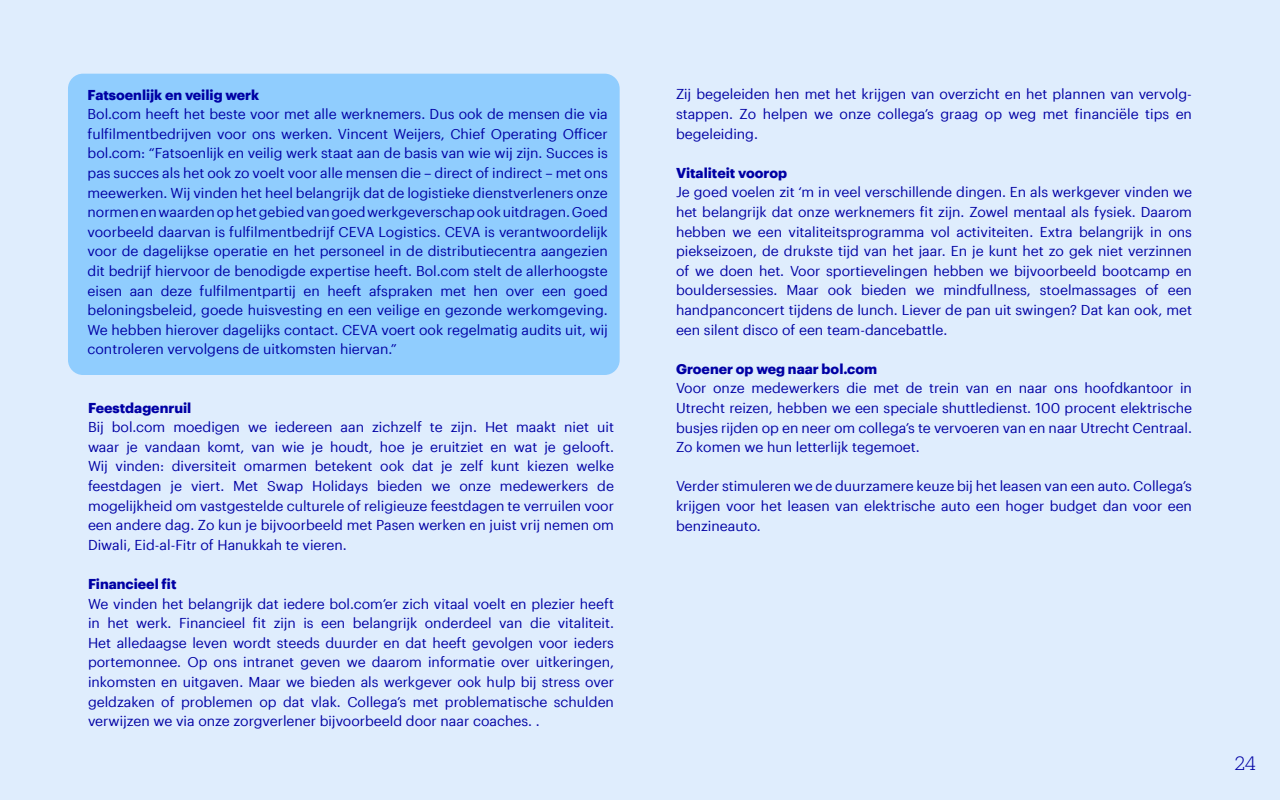
<style>
.page{position:relative;width:1280px;height:800px;background:#dfedfd}
.page>*{position:absolute;margin:0;border:0;box-sizing:border-box;transform-origin:0 0}
.t1{font:300 19px "Produkt";color:#0000a4}
.t2{font:14px/19.6px "Graphik";color:#0000a4;text-align:justify}
.t3{font:700 14px "Graphik";color:#0000a4}
</style>
<div class="page">
<div style="left:68px;top:74px;width:552px;height:301px;background:#90cdfe;border-radius:15px"></div>
<p class="t3" style="left:88px;top:84px;width:173px">Fatsoenlijk en veilig werk</p>
<p class="t2" style="left:88px;top:103px;width:522px">Bol.com heeft het beste voor met alle werknemers. Dus ook de mensen die via fulfilmentbedrijven voor ons werken. Vincent Weijers, Chief Operating Officer bol.com: “Fatsoenlijk en veilig werk staat aan de basis van wie wij zijn. Succes is pas succes als het ook zo voelt voor alle mensen die – direct of indirect – met ons meewerken. Wij vinden het heel belangrijk dat de logistieke dienstverleners onze normen en waarden op het gebied van goed werkgeverschap ook uitdragen. Goed voorbeeld daarvan is fulfilmentbedrijf CEVA Logistics. CEVA is verantwoordelijk voor de dagelijkse operatie en het personeel in de distributiecentra aangezien dit bedrijf hiervoor de benodigde expertise heeft. Bol.com stelt de allerhoogste eisen aan deze fulfilmentpartij en heeft afspraken met hen over een goed beloningsbeleid, goede huisvesting en een veilige en gezonde werkomgeving.<br>We hebben hierover dagelijks contact. CEVA voert ook regelmatig audits uit, wij controleren vervolgens de uitkomsten hiervan.”</p>
<p class="t3" style="left:88px;top:397px;width:105px">Feestdagenruil</p>
<p class="t2" style="left:88px;top:416px;width:528px">Bij bol.com moedigen we iedereen aan zichzelf te zijn. Het maakt niet uit waar je vandaan komt, van wie je houdt, hoe je eruitziet en wat je gelooft.<br>Wij vinden: diversiteit omarmen betekent ook dat je zelf kunt kiezen welke feestdagen je viert. Met Swap Holidays bieden we onze medewerkers de mogelijkheid om vastgestelde culturele of religieuze feestdagen te verruilen voor een andere dag. Zo kun je bijvoorbeeld met Pasen werken en juist vrij nemen om Diwali, Eid-al-Fitr of Hanukkah te vieren.</p>
<p class="t3" style="left:88px;top:573px;width:90px">Financieel fit</p>
<p class="t2" style="left:88px;top:593px;width:528px">We vinden het belangrijk dat iedere bol.com’er zich vitaal voelt en plezier heeft in het werk. Financieel fit zijn is een belangrijk onderdeel van die vitaliteit.<br>Het alledaagse leven wordt steeds duurder en dat heeft gevolgen voor ieders portemonnee. Op ons intranet geven we daarom informatie over uitkeringen, inkomsten en uitgaven. Maar we bieden als werkgever ook hulp bij stress over geldzaken of problemen op dat vlak. Collega’s met problematische schulden verwijzen we via onze zorgverlener bijvoorbeeld door naar coaches. .</p>
<p class="t2" style="left:676px;top:83px;width:518px;text-align:left">Zij begeleiden hen met het krijgen van overzicht en het plannen van vervolg&shy;stappen. Zo helpen we onze collega’s graag op weg met financiële tips en begeleiding.</p>
<p class="t3" style="left:676px;top:162px;width:113px">Vitaliteit voorop</p>
<p class="t2" style="left:676px;top:181px;width:518px">Je goed voelen zit ‘m in veel verschillende dingen. En als werkgever vinden we het belangrijk dat onze werknemers fit zijn. Zowel mentaal als fysiek. Daarom hebben we een vitaliteitsprogramma vol activiteiten. Extra belangrijk in ons piekseizoen, de drukste tijd van het jaar. En je kunt het zo gek niet verzinnen of we doen het. Voor sportievelingen hebben we bijvoorbeeld bootcamp en bouldersessies. Maar ook bieden we mindfullness, stoelmassages of een handpanconcert tijdens de lunch. Liever de pan uit swingen? Dat kan ook, met een silent disco of een team-dancebattle.</p>
<p class="t3" style="left:676px;top:358px;width:203px">Groener op weg naar bol.com</p>
<p class="t2" style="left:676px;top:377px;width:518px">Voor onze medewerkers die met de trein van en naar ons hoofdkantoor in Utrecht reizen, hebben we een speciale shuttledienst. 100 procent elektrische busjes rijden op en neer om collega’s te vervoeren van en naar Utrecht Centraal.<br>Zo komen we hun letterlijk tegemoet.</p>
<p class="t2" style="left:676px;top:475px;width:518px">Verder stimuleren we de duurzamere keuze bij het leasen van een auto. Collega’s krijgen voor het leasen van elektrische auto een hoger budget dan voor een benzineauto.</p>
<p class="t1" style="left:1235px;top:750px;width:23px">24</p>
</div>
